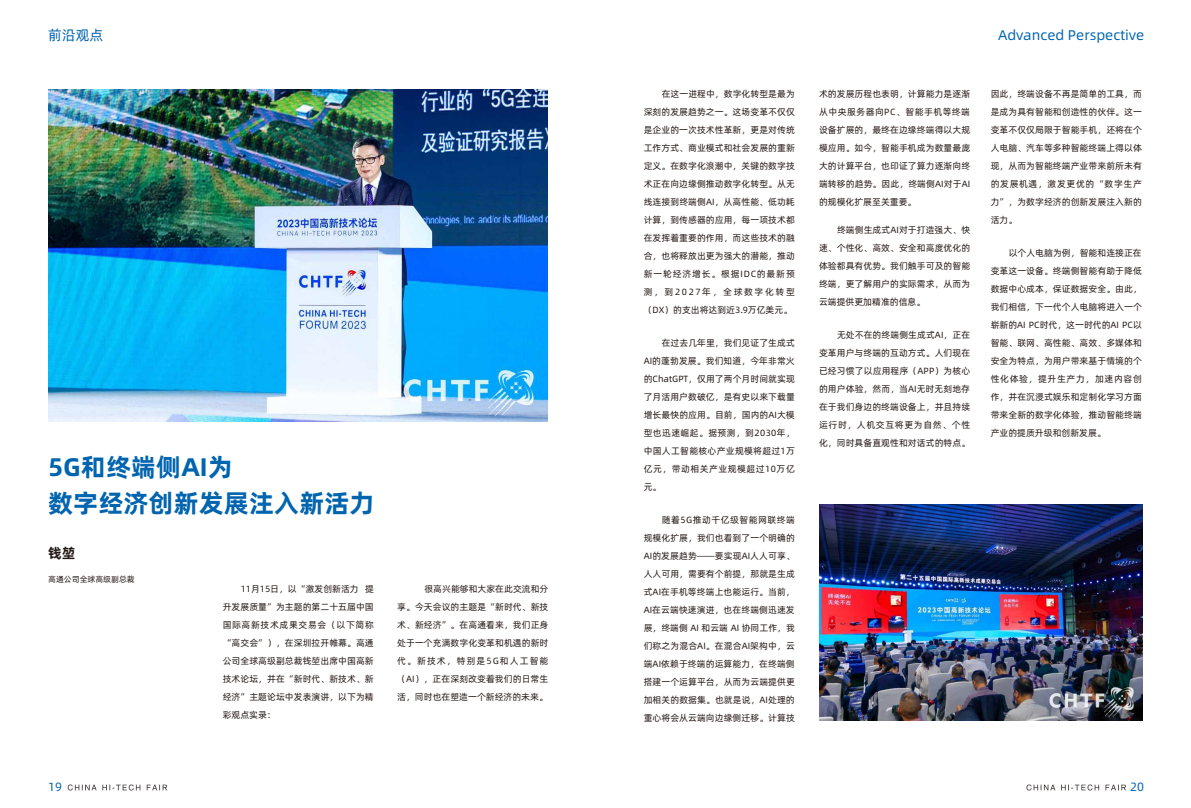
<style>
.page{position:relative;width:1191px;height:808px;background:#fff}
.page>*{position:absolute;margin:0;border:0;box-sizing:border-box;transform-origin:0 0}
.t1{font:25.5px/36px "Alibaba Pu Hui Ti B";color:#0064af}
.t2{font:14px "Alibaba Pu Hui Ti R";color:#0064af}
.t3{font:14px "Alibaba Pu Hui Ti B";color:#231815}
.t4{font:12px "Alibaba Pu Hui Ti R";color:#0064af}
.t5{font:9px/18px "Alibaba Pu Hui Ti R";letter-spacing:.005em;color:#231815;text-align:justify}
.t6{font:8px "Alibaba Pu Hui Ti R";color:#231815}
</style>
<div class="page">
<img style="left:48px;top:89px;width:499px;height:332px">
<img style="left:819px;top:504px;width:323px;height:216px">
<svg style="left:68px;top:784px;width:99px;height:6px"></svg>
<svg style="left:1026px;top:784px;width:100px;height:6px"></svg>
<h2 class="t2" style="left:48px;top:24px;width:57px">前沿观点</h2>
<h2 class="t2" style="left:998px;top:24px;width:148px">Advanced Perspective</h2>
<h1 class="t1" style="left:48px;top:447px;width:328px">5G和终端侧AI为<br>数字经济创新发展注入新活力</h1>
<h2 class="t3" style="left:48px;top:542px;width:29px">钱堃</h2>
<p class="t6" style="left:48px;top:573px;width:88px">高通公司全球高级副总裁</p>
<p class="t5" style="left:223px;top:580px;width:153px;text-indent:18px">11月15日，以“激发创新活力 提升发展质量”为主题的第二十五届中国国际高新技术成果交易会（以下简称“高交会”），在深圳拉开帷幕。高通公司全球高级副总裁钱堃出席中国高新技术论坛，并在“新时代、新技术、新经济”主题论坛中发表演讲，以下为精彩观点实录：</p>
<p class="t5" style="left:397px;top:580px;width:153px;text-indent:27px">很高兴能够和大家在此交流和分享。今天会议的主题是“新时代、新技术、新经济”。在高通看来，我们正身处于一个充满数字化变革和机遇的新时代。新技术，特别是5G和人工智能（AI），正在深刻改变着我们的日常生活，同时也在塑造一个新经济的未来。</p>
<p class="t5" style="left:643px;top:84px;width:153px;text-indent:18px">在这一进程中，数字化转型是最为深刻的发展趋势之一。这场变革不仅仅是企业的一次技术性革新，更是对传统工作方式、商业模式和社会发展的重新定义。在数字化浪潮中，关键的数字技术正在向边缘侧推动数字化转型。从无线连接到终端侧AI，从高性能、低功耗计算，到传感器的应用，每一项技术都在发挥着重要的作用，而这些技术的融合，也将释放出更为强大的潜能，推动新一轮经济增长。根据IDC的最新预测，到2027年，全球数字化转型（DX）的支出将达到近3.9万亿美元。</p>
<p class="t5" style="left:643px;top:333px;width:153px;text-indent:18px">在过去几年里，我们见证了生成式AI的蓬勃发展。我们知道，今年非常火的ChatGPT，仅用了两个月时间就实现了月活用户数破亿，是有史以来下载量增长最快的应用。目前，国内的AI大模型也迅速崛起。据预测，到2030年，中国人工智能核心产业规模将超过1万亿元，带动相关产业规模超过10万亿元。</p>
<p class="t5" style="left:643px;top:510px;width:153px;text-indent:18px">随着5G推动千亿级智能网联终端规模化扩展，我们也看到了一个明确的AI的发展趋势——要实现AI人人可享、人人可用，需要有个前提，那就是生成式AI在手机等终端上也能运行。当前，AI在云端快速演进，也在终端侧迅速发展，终端侧 AI 和云端 AI 协同工作，我们称之为混合AI。在混合AI架构中，云端AI依赖于终端的运算能力，在终端侧搭建一个运算平台，从而为云端提供更加相关的数据集。也就是说，AI处理的重心将会从云端向边缘侧迁移。计算技</p>
<p class="t5" style="left:819px;top:84px;width:153px">术的发展历程也表明，计算能力是逐渐从中央服务器向PC、智能手机等终端设备扩展的，最终在边缘终端得以大规模应用。如今，智能手机成为数量最庞大的计算平台，也印证了算力逐渐向终端转移的趋势。因此，终端侧AI对于AI的规模化扩展至关重要。</p>
<p class="t5" style="left:819px;top:220px;width:153px;text-indent:18px">终端侧生成式AI对于打造强大、快速、个性化、高效、安全和高度优化的体验都具有优势。我们触手可及的智能终端，更了解用户的实际需求，从而为云端提供更加精准的信息。</p>
<p class="t5" style="left:819px;top:325px;width:153px;text-indent:18px">无处不在的终端侧生成式AI，正在变革用户与终端的互动方式。人们现在已经习惯了以应用程序（APP）为核心的用户体验，然而，当AI无时无刻地存在于我们身边的终端设备上，并且持续运行时，人机交互将更为自然、个性化，同时具备直观性和对话式的特点。</p>
<p class="t5" style="left:990px;top:84px;width:153px">因此，终端设备不再是简单的工具，而是成为具有智能和创造性的伙伴。这一变革不仅仅局限于智能手机，还将在个人电脑、汽车等多种智能终端上得以体现，从而为智能终端产业带来前所未有的发展机遇，激发更优的“数字生产力”，为数字经济的创新发展注入新的活力。</p>
<p class="t5" style="left:990px;top:243px;width:153px;text-indent:18px">以个人电脑为例，智能和连接正在变革这一设备。终端侧智能有助于降低数据中心成本，保证数据安全。由此，我们相信，下一代个人电脑将进入一个崭新的AI PC时代，这一时代的AI PC以智能、联网、高性能、高效、多媒体和安全为特点，为用户带来基于情境的个性化体验，提升生产力，加速内容创作，并在沉浸式娱乐和定制化学习方面带来全新的数字化体验，推动智能终端产业的提质升级和创新发展。</p>
<h3 class="t4" style="left:48px;top:777px;width:15px">19</h3>
<h3 class="t4" style="left:1130px;top:777px;width:15px">20</h3>
</div>
